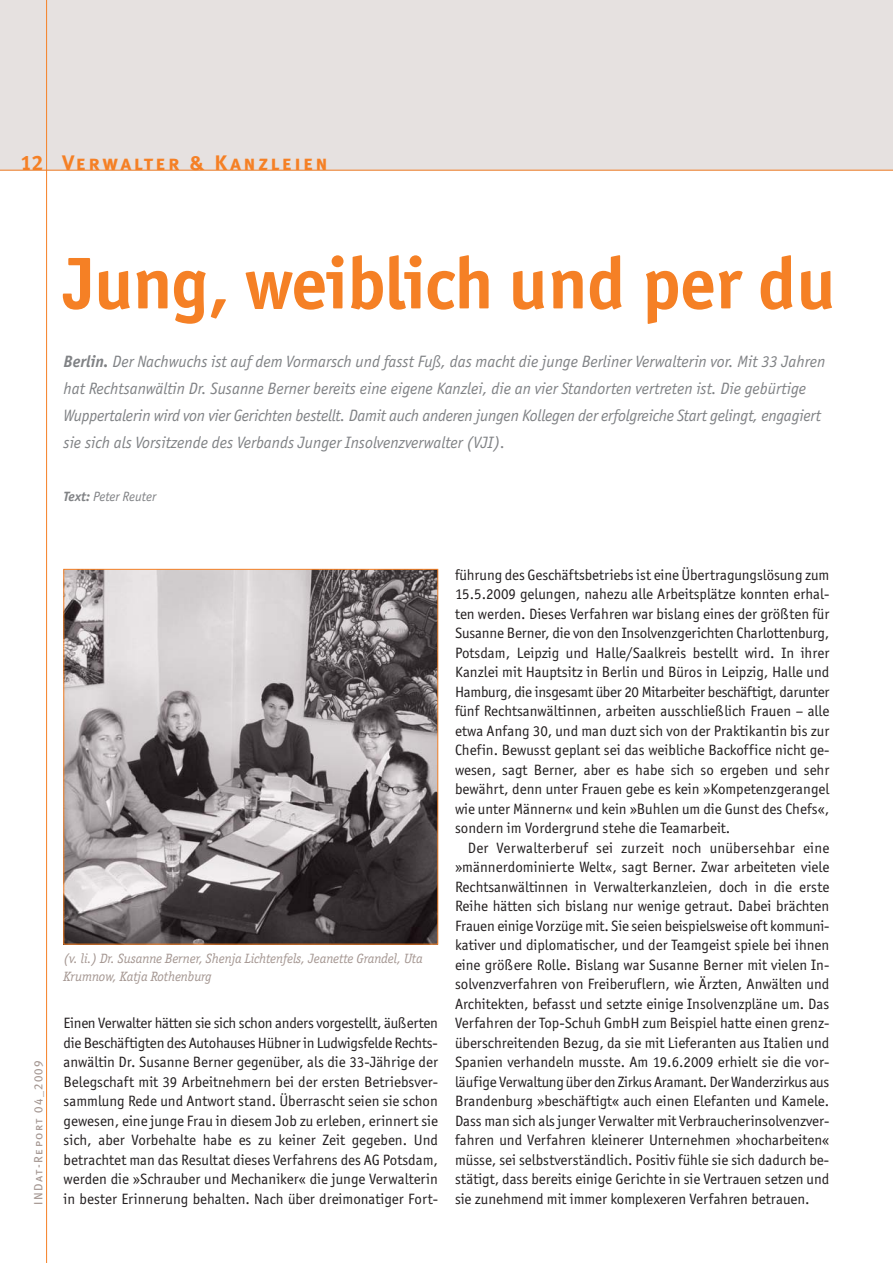
<style>
.page{position:relative;width:893px;height:1263px;background:#fff}
.page>*{position:absolute;margin:0;border:0;box-sizing:border-box;transform-origin:0 0}
.t1{font:700 73.5px "Officina Sans ITC Std";letter-spacing:-.01em;color:#f58025}
.t2{font:21px "Meta Plus Bold Caps";letter-spacing:.105em;color:#f58025}
.t3{font:italic 16.5px/27px "Officina Sans ITC Std";color:#808285}
.t4{font:15px/19.5px "Officina Sans ITC Std";color:#231f20;text-align:justify}
.t5{font:italic 13.5px/18px "Officina Ser ITC Std";letter-spacing:-.005em;color:#a49691}
.t6{font:italic 13.5px "Officina Sans ITC Std";color:#808285}
.t7{font:12px "Meta Plus Book Caps";letter-spacing:.105em;color:#a49691}
.s1{font-weight:700}
</style>
<div class="page">
<div style="left:0;top:0;width:892px;height:170px;background:#e6e1e0"></div>
<hr style="left:46px;top:0;width:1px;height:1263px;background:#f58025">
<hr style="left:0;top:170px;width:892px;height:1px;background:#f58025">
<img style="left:66px;top:571px;width:370px;height:371px">
<div style="left:64px;top:569px;width:374px;height:375px;border:1px solid #f58025"></div>
<h2 class="t2" style="left:20px;top:150px;width:24px">12</h2>
<h2 class="t2" style="left:62px;top:151px;width:267px">Verwalter &amp; Kanzleien</h2>
<h1 class="t1" style="left:64px;top:248px;width:773px">Jung, weiblich und per du</h1>
<p class="t3" style="left:64px;top:348px;width:763px"><span class="s1">Berlin.</span> Der Nachwuchs ist auf dem Vormarsch und fasst Fuß, das macht die junge Berliner Verwalterin vor. Mit 33 Jahren hat Rechtsanwältin Dr. Susanne Berner bereits eine eigene Kanzlei, die an vier Standorten vertreten ist. Die gebürtige Wuppertalerin wird von vier Gerichten bestellt. Damit auch anderen jungen Kollegen der erfolgreiche Start gelingt, engagiert sie sich als Vorsitzende des Verbands Junger Insolvenzverwalter (VJI).</p>
<p class="t6" style="left:64px;top:489px;width:94px"><span class="s1">Text:</span> Peter Reuter</p>
<p class="t7" style="left:31px;top:1205px;width:146px;rotate:-90deg">INDat-Report 04_2009</p>
<p class="t5" style="left:64px;top:950px;width:361px">(v. li.) Dr. Susanne Berner, Shenja Lichtenfels, Jeanette Grandel, Uta<br>Krumnow, Katja Rothenburg</p>
<p class="t4" style="left:64px;top:1014px;width:376px">Einen Verwalter hätten sie sich schon anders vorgestellt, äußerten die Beschäftigten des Autohauses Hübner in Ludwigsfelde Rechts&shy;anwältin Dr. Susanne Berner gegenüber, als die 33-Jährige der Belegschaft mit 39 Arbeitnehmern bei der ersten Betriebsver&shy;sammlung Rede und Antwort stand. Überrascht seien sie schon gewesen, eine junge Frau in diesem Job zu erleben, erinnert sie sich, aber Vorbehalte habe es zu keiner Zeit gegeben. Und betrachtet man das Resultat dieses Verfahrens des AG Potsdam, werden die »Schrauber und Mechaniker« die junge Verwalterin in bester Erinnerung behalten. Nach über dreimonatiger Fort-</p>
<p class="t4" style="left:455px;top:565px;width:376px">führung des Geschäftsbetriebs ist eine Übertragungslösung zum 15.5.2009 gelungen, nahezu alle Arbeitsplätze konnten erhal&shy;ten werden. Dieses Verfahren war bislang eines der größten für Susanne Berner, die von den Insolvenzgerichten Charlottenburg, Potsdam, Leipzig und Halle/Saalkreis bestellt wird. In ihrer Kanzlei mit Hauptsitz in Berlin und Büros in Leipzig, Halle und Hamburg, die insgesamt über 20 Mitarbeiter beschäftigt, darunter fünf Rechtsanwältinnen, arbeiten ausschließlich Frauen – alle etwa Anfang 30, und man duzt sich von der Praktikantin bis zur Chefin. Bewusst geplant sei das weibliche Backoffice nicht ge&shy;wesen, sagt Berner, aber es habe sich so ergeben und sehr bewährt, denn unter Frauen gebe es kein »Kompetenzgerangel wie unter Männern« und kein »Buhlen um die Gunst des Chefs«, sondern im Vordergrund stehe die Teamarbeit.</p>
<p class="t4" style="left:455px;top:838px;width:376px;text-indent:13px">Der Verwalterberuf sei zurzeit noch unübersehbar eine »männerdominierte Welt«, sagt Berner. Zwar arbeiteten viele Rechtsanwältinnen in Verwalterkanzleien, doch in die erste Reihe hätten sich bislang nur wenige getraut. Dabei brächten Frauen einige Vorzüge mit. Sie seien beispielsweise oft kommuni&shy;kativer und diplomatischer, und der Teamgeist spiele bei ihnen eine größere Rolle. Bislang war Susanne Berner mit vielen In&shy;solvenzverfahren von Freiberuflern, wie Ärzten, Anwälten und Architekten, befasst und setzte einige Insolvenzpläne um. Das Verfahren der Top-Schuh GmbH zum Beispiel hatte einen grenz&shy;überschreitenden Bezug, da sie mit Lieferanten aus Italien und Spanien verhandeln musste. Am 19.6.2009 erhielt sie die vor&shy;läufige Verwaltung über den Zirkus Aramant. Der Wanderzirkus aus Brandenburg »beschäftigt« auch einen Elefanten und Kamele.<br>Dass man sich als junger Verwalter mit Verbraucherinsolvenzver&shy;fahren und Verfahren kleinerer Unternehmen »hocharbeiten« müsse, sei selbstverständlich. Positiv fühle sie sich dadurch be&shy;stätigt, dass bereits einige Gerichte in sie Vertrauen setzen und</p>
<p class="t4" style="left:455px;top:1189px;width:356px">sie zunehmend mit immer komplexeren Verfahren betrauen.</p>
</div>
